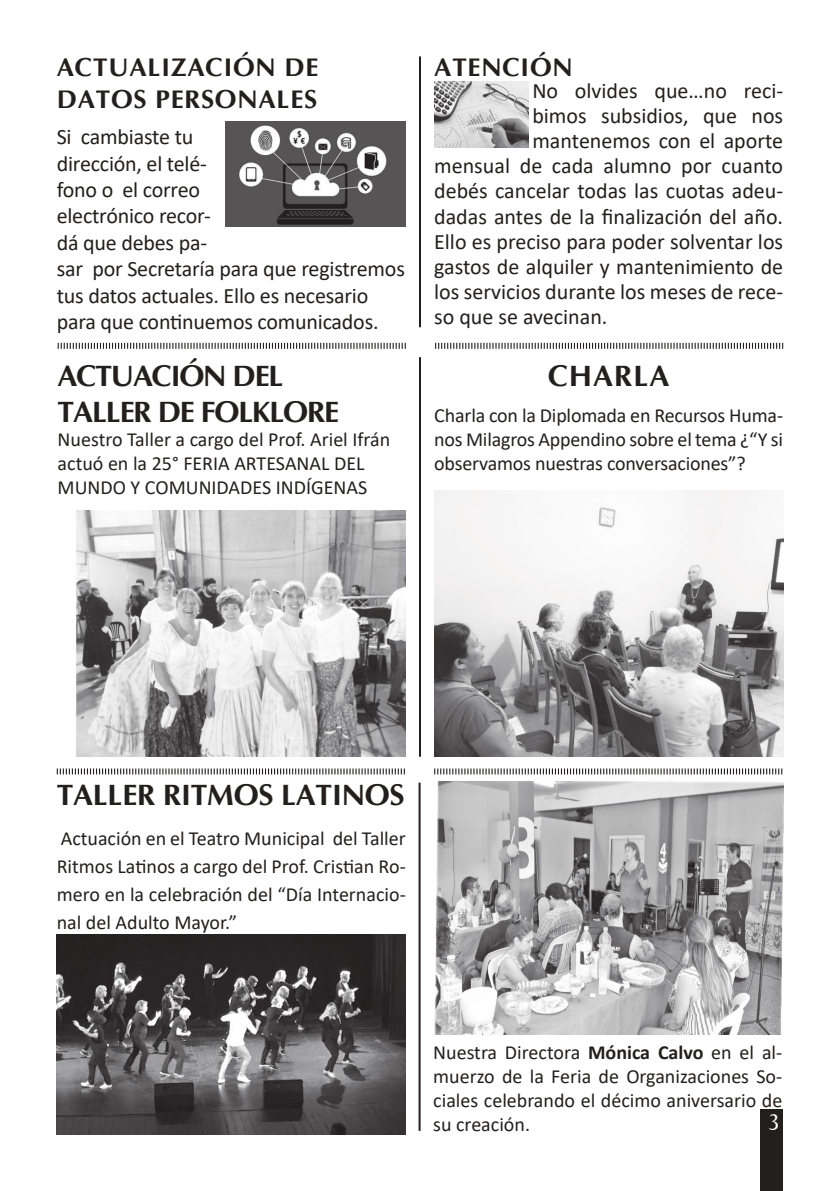
<style>
.page{position:relative;width:840px;height:1191px;background:#fff}
.page>*{position:absolute;margin:0;border:0;box-sizing:border-box;transform-origin:0 0}
.t1{font:700 30px/36px "Ottawa";letter-spacing:-.04em;color:#241f1f}
.t2{font:700 30px "Ottawa";letter-spacing:-.01em;color:#241f1f}
.t3{font:700 26px/32px "Ottawa";letter-spacing:.03em;color:#241f1f}
.t4{font:24px "Baker Signet BT";color:#fff}
.t5{font:22px/26.4px "Calibri";color:#241f1f}
.t6{font:20px/24px "Calibri";color:#241f1f;text-align:justify}
.s1{font-weight:700}
</style>
<div class="page">
<div style="left:760px;top:1109px;width:22px;height:82px;background:#241f1f"></div>
<img style="left:226px;top:122px;width:179px;height:104px">
<img style="left:434px;top:82px;width:94px;height:65px">
<svg style="left:58px;top:343px;width:347px;height:6px"></svg>
<svg style="left:435px;top:343px;width:346px;height:6px"></svg>
<hr style="left:419px;top:56px;width:2px;height:271px;background:#241f1f">
<img style="left:76px;top:510px;width:329px;height:246px">
<img style="left:434px;top:490px;width:348px;height:266px">
<svg style="left:57px;top:768px;width:347px;height:6px"></svg>
<svg style="left:434px;top:768px;width:346px;height:6px"></svg>
<img style="left:56px;top:934px;width:349px;height:200px">
<img style="left:434px;top:781px;width:349px;height:253px">
<hr style="left:419px;top:357px;width:2px;height:399px;background:#241f1f">
<hr style="left:418px;top:782px;width:2px;height:348px;background:#241f1f">
<h2 class="t3" style="left:57px;top:51px;width:263px">ACTUALIZACIÓN DE<br>DATOS PERSONALES</h2>
<p class="t5" style="left:57px;top:123px;width:349px">Si cambiaste tu<br>dirección, el telé-<br>fono o el correo<br>electrónico recor-<br>dá que debes pa-<br>sar por Secretaría para que registremos tus datos actuales. Ello es necesario para que continuemos comunicados.</p>
<h1 class="t1" style="left:58px;top:358px;width:283px">ACTUACIÓN DEL<br>TALLER DE FOLKLORE</h1>
<p class="t6" style="left:58px;top:427px;width:334px;text-align:left">Nuestro Taller a cargo del Prof. Ariel Ifrán actuó en la 25° FERIA ARTESANAL DEL<br>MUNDO Y COMUNIDADES INDÍGENAS</p>
<h2 class="t3" style="left:434px;top:51px;width:140px">ATENCIÓN</h2>
<p class="t5" style="left:532px;top:77px;width:252px">No olvides que…no reci-</p>
<p class="t5" style="left:532px;top:102px;width:252px">bimos subsidios, que nos</p>
<p class="t5" style="left:532px;top:127px;width:252px">mantenemos con el aporte</p>
<p class="t5" style="left:434px;top:152px;width:350px">mensual de cada alumno por cuanto</p>
<p class="t5" style="left:434px;top:177px;width:350px">debés cancelar todas las cuotas adeu-</p>
<p class="t5" style="left:434px;top:202px;width:350px">dadas antes de la finalización del año.</p>
<p class="t5" style="left:434px;top:227px;width:350px">Ello es preciso para poder solventar los</p>
<p class="t5" style="left:434px;top:252px;width:350px">gastos de alquiler y mantenimiento de</p>
<p class="t5" style="left:434px;top:277px;width:350px">los servicios durante los meses de rece-</p>
<p class="t5" style="left:434px;top:302px;width:175px">so que se avecinan.</p>
<h1 class="t1" style="left:547px;top:358px;width:123px">CHARLA</h1>
<p class="t6" style="left:434px;top:402px;width:350px">Charla con la Diplomada en Recursos Huma&shy;nos Milagros Appendino sobre el tema ¿“Y si observamos nuestras conversaciones”?</p>
<h1 class="t2" style="left:57px;top:776px;width:349px">TALLER RITMOS LATINOS</h1>
<p class="t6" style="left:57px;top:823px;width:350px;line-height:28px">Actuación en el Teatro Municipal del Taller Ritmos Latinos a cargo del Prof. Cristian Ro&shy;mero en la celebración del “Día Internacio&shy;nal del Adulto Mayor.”</p>
<p class="t6" style="left:433px;top:1039px;width:350px">Nuestra Directora <span class="s1">Mónica Calvo</span> en el al&shy;muerzo de la Feria de Organizaciones So&shy;ciales celebrando el décimo aniversario de su creación.</p>
<p class="t4" style="left:767px;top:1108px;width:14px">3</p>
</div>
